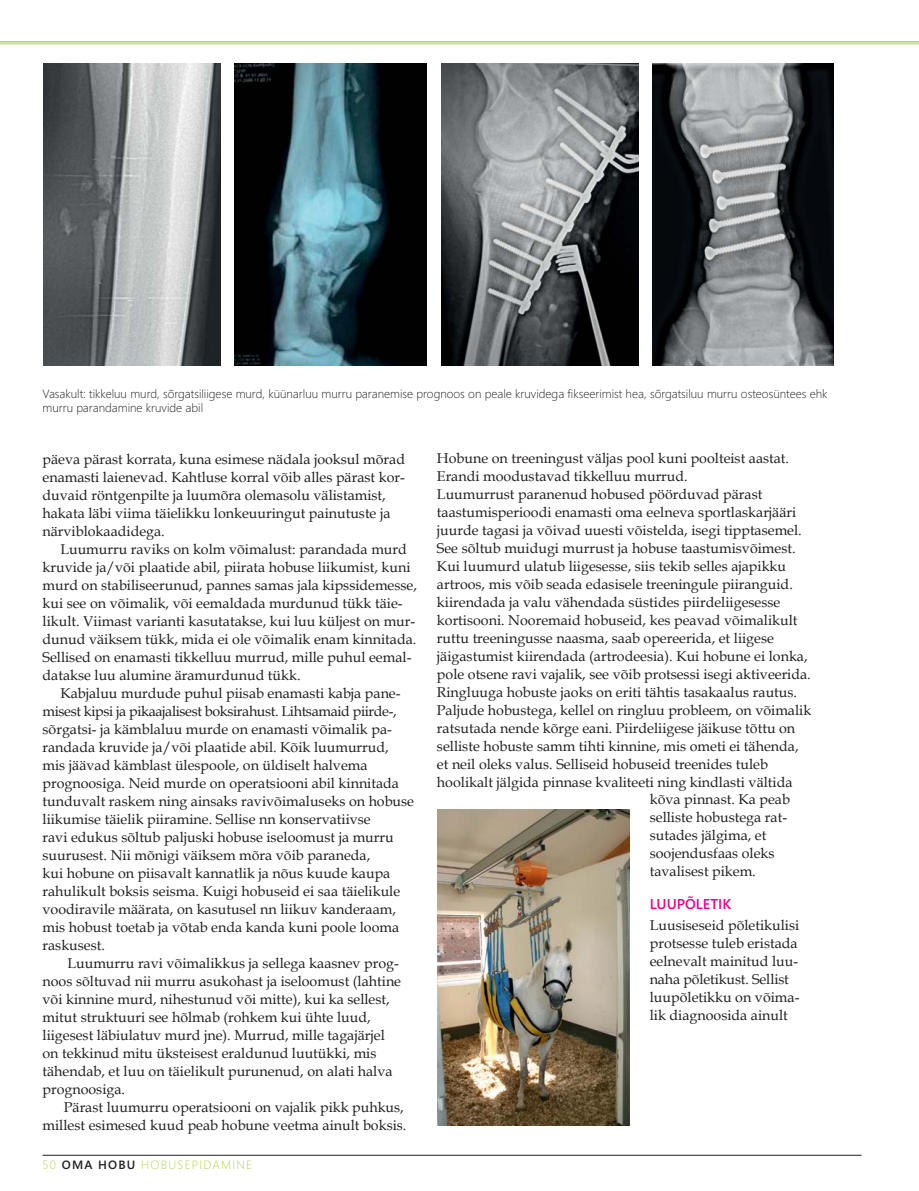
<style>
.page{position:relative;width:919px;height:1191px;background:#fff}
.page>*{position:absolute;margin:0;border:0;box-sizing:border-box;transform-origin:0 0}
.t1{font:14.25px/18px "Book Antiqua";color:#231f20}
.t2{font:600 14.25px "Segoe";color:#ec008c}
.t3{font:300 12px/14.4px "Segoe";color:#231f20}
.t4{font:300 12px "Segoe";letter-spacing:.1em;color:#b3d454}
.s1{font-weight:600;color:#231f20}
</style>
<div class="page">
<hr style="left:0;top:41px;width:918px;height:2px;background:#b3d454">
<hr style="left:0;top:44px;width:918px;height:1px;background:#b3d454">
<hr style="left:43px;top:1154px;width:818px;height:1px;background:#231f20">
<img style="left:438px;top:809px;width:191px;height:316px">
<img style="left:44px;top:64px;width:177px;height:302px">
<img style="left:235px;top:64px;width:191px;height:301px">
<img style="left:652px;top:64px;width:181px;height:302px">
<img style="left:441px;top:64px;width:197px;height:302px">
<p class="t3" style="left:43px;top:385px;width:786px">Vasakult: tikkeluu murd, sõrgatsiliigese murd, küünarluu murru paranemise prognoos on peale kruvidega fikseerimist hea, sõrgatsiluu murru osteosüntees ehk murru parandamine kruvide abil</p>
<p class="t1" style="left:43px;top:450px;width:364px">päeva pärast korrata, kuna esimese nädala jooksul mõrad enamasti laienevad. Kahtluse korral võib alles pärast kor&shy;duvaid röntgenpilte ja luumõra olemasolu välistamist, hakata läbi viima täielikku lonkeuuringut painutuste ja närviblokaadidega.</p>
<p class="t1" style="left:43px;top:540px;width:376px;text-indent:18px">Luumurru raviks on kolm võimalust: parandada murd kruvide ja/või plaatide abil, piirata hobuse liikumist, kuni murd on stabiliseerunud, pannes samas jala kipssidemesse, kui see on võimalik, või eemaldada murdunud tükk täie&shy;likult. Viimast varianti kasutatakse, kui luu küljest on mur&shy;dunud väiksem tükk, mida ei ole võimalik enam kinnitada.<br>Sellised on enamasti tikkelluu murrud, mille puhul eemal&shy;datakse luu alumine äramurdunud tükk.</p>
<p class="t1" style="left:43px;top:684px;width:373px;text-indent:18px">Kabjaluu murdude puhul piisab enamasti kabja pane&shy;misest kipsi ja pikaajalisest boksirahust. Lihtsamaid piirde-, sõrgatsi- ja kämblaluu murde on enamasti võimalik pa&shy;randada kruvide ja/või plaatide abil. Kõik luumurrud, mis jäävad kämblast ülespoole, on üldiselt halvema prognoosiga. Neid murde on operatsiooni abil kinnitada tunduvalt raskem ning ainsaks ravivõimaluseks on hobuse liikumise täielik piiramine. Sellise nn konservatiivse<br>ravi edukus sõltub paljuski hobuse iseloomust ja murru suurusest. Nii mõnigi väiksem mõra võib paraneda,<br>kui hobune on piisavalt kannatlik ja nõus kuude kaupa rahulikult boksis seisma. Kuigi hobuseid ei saa täielikule voodiravile määrata, on kasutusel nn liikuv kanderaam, mis hobust toetab ja võtab enda kanda kuni poole looma raskusest.</p>
<p class="t1" style="left:43px;top:954px;width:360px;text-indent:25px">Luumurru ravi võimalikkus ja sellega kaasnev prog&shy;noos sõltuvad nii murru asukohast ja iseloomust (lahtine või kinnine murd, nihestunud või mitte), kui ka sellest, mitut struktuuri see hõlmab (rohkem kui ühte luud, liigesest läbiulatuv murd jne). Murrud, mille tagajärjel on tekkinud mitu üksteisest eraldunud luutükki, mis tähendab, et luu on täielikult purunenud, on alati halva prognoosiga.</p>
<p class="t1" style="left:43px;top:1098px;width:365px;text-align:right">Pärast luumurru operatsiooni on vajalik pikk puhkus, millest esimesed kuud peab hobune veetma ainult boksis.</p>
<p class="t4" style="left:43px;top:1156px;width:211px">50 <span class="s1">OMA HOBU</span> HOBUSEPIDAMINE</p>
<p class="t1" style="left:437px;top:449px;width:376px">Hobune on treeningust väljas pool kuni poolteist aastat.<br>Erandi moodustavad tikkelluu murrud.<br>Luumurrust paranenud hobused pöörduvad pärast taastumisperioodi enamasti oma eelneva sportlaskarjääri juurde tagasi ja võivad uuesti võistelda, isegi tipptasemel.<br>See sõltub muidugi murrust ja hobuse taastumisvõimest.<br>Kui luumurd ulatub liigesesse, siis tekib selles ajapikku artroos, mis võib seada edasisele treeningule piiranguid. kiirendada ja valu vähendada süstides piirdeliigesesse kortisooni. Nooremaid hobuseid, kes peavad võimalikult ruttu treeningusse naasma, saab opereerida, et liigese jäigastumist kiirendada (artrodeesia). Kui hobune ei lonka, pole otsene ravi vajalik, see võib protsessi isegi aktiveerida.<br>Ringluuga hobuste jaoks on eriti tähtis tasakaalus rautus.<br>Paljude hobustega, kellel on ringluu probleem, on võimalik ratsutada nende kõrge eani. Piirdeliigese jäikuse tõttu on selliste hobuste samm tihti kinnine, mis ometi ei tähenda, et neil oleks valus. Selliseid hobuseid treenides tuleb hoolikalt jälgida pinnase kvaliteeti ning kindlasti vältida</p>
<p class="t1" style="left:649px;top:790px;width:142px">kõva pinnast. Ka peab selliste hobustega rat&shy;sutades jälgima, et soojendusfaas oleks tavalisest pikem.</p>
<p class="t2" style="left:649px;top:894px;width:83px">LUUPÕLETIK</p>
<p class="t1" style="left:649px;top:916px;width:151px">Luusiseseid põletikulisi protsesse tuleb eristada eelnevalt mainitud luu&shy;naha põletikust. Sellist luupõletikku on võima&shy;lik diagnoosida ainult</p>
</div>
